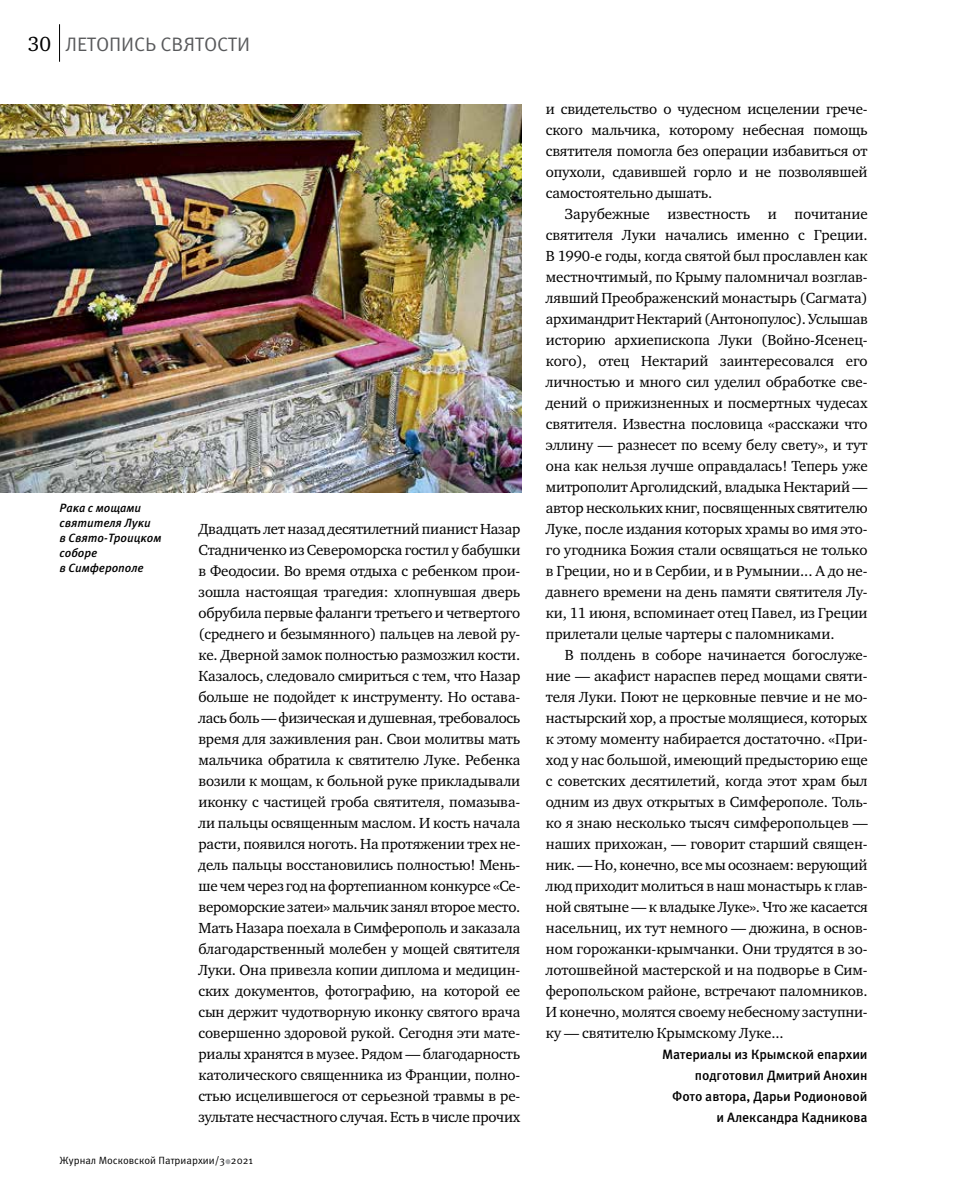
<style>
.page{position:relative;width:957px;height:1191px;background:#fff}
.page>*{position:absolute;margin:0;border:0;box-sizing:border-box;transform-origin:0 0}
.t1{font:19.5px "Meta Pro";letter-spacing:-.005em;color:#58595b}
.t2{font:15px/21px "Charter ITC";letter-spacing:-.01em;color:#000;text-align:justify}
.t3{font:500 13.5px/21px "Meta Pro";letter-spacing:-.005em;color:#000;text-align:right}
.t4{font:italic 500 12px/15px "Meta Pro";letter-spacing:-.005em;color:#000}
.t5{font:10.5px "Meta Pro";color:#000}
.s1{font-family:"Charter ITC";font-size:21px;color:#000}
</style>
<div class="page">
<hr style="left:59px;top:24px;width:1px;height:38px;background:#000">
<svg style="left:225px;top:1159px;width:5px;height:5px"></svg>
<img style="left:0;top:104px;width:522px;height:389px">
<h1 class="t1" style="left:28px;top:32px;width:224px"><span class="s1">30</span> ЛЕТОПИСЬ СВЯТОСТИ</h1>
<p class="t4" style="left:60px;top:501px;width:103px">Рака с мощами святителя Луки<br>в Свято-Троицком соборе<br>в Симферополе</p>
<p class="t2" style="left:198px;top:518px;width:323px">Двадцать лет назад десятилетний пианист Назар Стадниченко из Североморска гостил у бабушки в Феодосии. Во время отдыха с ребенком прои&shy;зошла настоящая трагедия: хлопнувшая дверь обрубила первые фаланги третьего и четвертого (среднего и безымянного) пальцев на левой ру&shy;ке. Дверной замок полностью размозжил кости.<br>Казалось, следовало смириться с тем, что Назар больше не подойдет к инструменту. Но остава&shy;лась боль — физическая и душевная, требовалось время для заживления ран. Свои молитвы мать мальчика обратила к святителю Луке. Ребенка возили к мощам, к больной руке прикладывали иконку с частицей гроба святителя, помазыва&shy;ли пальцы освященным маслом. И кость начала расти, появился ноготь. На протяжении трех не&shy;дель пальцы восстановились полностью! Мень&shy;ше чем через год на фортепианном конкурсе «Се&shy;вероморские затеи» мальчик занял второе место.<br>Мать Назара поехала в Симферополь и заказала благодарственный молебен у мощей святителя Луки. Она привезла копии диплома и медицин&shy;ских документов, фотографию, на которой ее сын держит чудотворную иконку святого врача совершенно здоровой рукой. Сегодня эти мате&shy;риалы хранятся в музее. Рядом — благодарность католического священника из Франции, полно&shy;стью исцелившегося от серьезной травмы в ре&shy;зультате несчастного случая. Есть в числе прочих</p>
<p class="t5" style="left:60px;top:1153px;width:195px">Журнал Московской Патриархии/3 2021</p>
<p class="t2" style="left:546px;top:98px;width:323px">и свидетельство о чудесном исцелении грече&shy;ского мальчика, которому небесная помощь святителя помогла без операции избавиться от опухоли, сдавившей горло и не позволявшей самостоятельно дышать.</p>
<p class="t2" style="left:546px;top:203px;width:323px;text-indent:19px">Зарубежные известность и почитание святителя Луки начались именно с Греции.<br>В 1990-е годы, когда святой был прославлен как местночтимый, по Крыму паломничал возглав&shy;лявший Преображенский монастырь (Сагмата) архимандрит Нектарий (Антонопулос). Услышав историю архиепископа Луки (Войно-Ясенец&shy;кого), отец Нектарий заинтересовался его личностью и много сил уделил обработке све&shy;дений о прижизненных и посмертных чудесах святителя. Известна пословица «расскажи что эллину — разнесет по всему белу свету», и тут она как нельзя лучше оправдалась! Теперь уже митрополит Арголидский, владыка Нектарий — автор нескольких книг, посвященных святителю Луке, после издания которых храмы во имя это&shy;го угодника Божия стали освящаться не только в Греции, но и в Сербии, и в Румынии... А до не&shy;давнего времени на день памяти святителя Лу&shy;ки, 11 июня, вспоминает отец Павел, из Греции прилетали целые чартеры с паломниками.</p>
<p class="t2" style="left:546px;top:644px;width:323px;text-indent:19px">В полдень в соборе начинается богослуже&shy;ние — акафист нараспев перед мощами святи&shy;теля Луки. Поют не церковные певчие и не мо&shy;настырский хор, а простые молящиеся, которых к этому моменту набирается достаточно. «При&shy;ход у нас большой, имеющий предысторию еще с советских десятилетий, когда этот храм был одним из двух открытых в Симферополе. Толь&shy;ко я знаю несколько тысяч симферопольцев — наших прихожан, — говорит старший священ&shy;ник. — Но, конечно, все мы осознаем: верующий люд приходит молиться в наш монастырь к глав&shy;ной святыне — к владыке Луке». Что же касается насельниц, их тут немного — дюжина, в основ&shy;ном горожанки-крымчанки. Они трудятся в зо&shy;лотошвейной мастерской и на подворье в Сим&shy;феропольском районе, встречают паломников.<br>И конечно, молятся своему небесному заступни&shy;ку — святителю Крымскому Луке...</p>
<p class="t3" style="left:662px;top:1044px;width:207px">Материалы из Крымской епархии подготовил Дмитрий Анохин<br>Фото автора, Дарьи Родионовой и Александра Кадникова</p>
</div>
